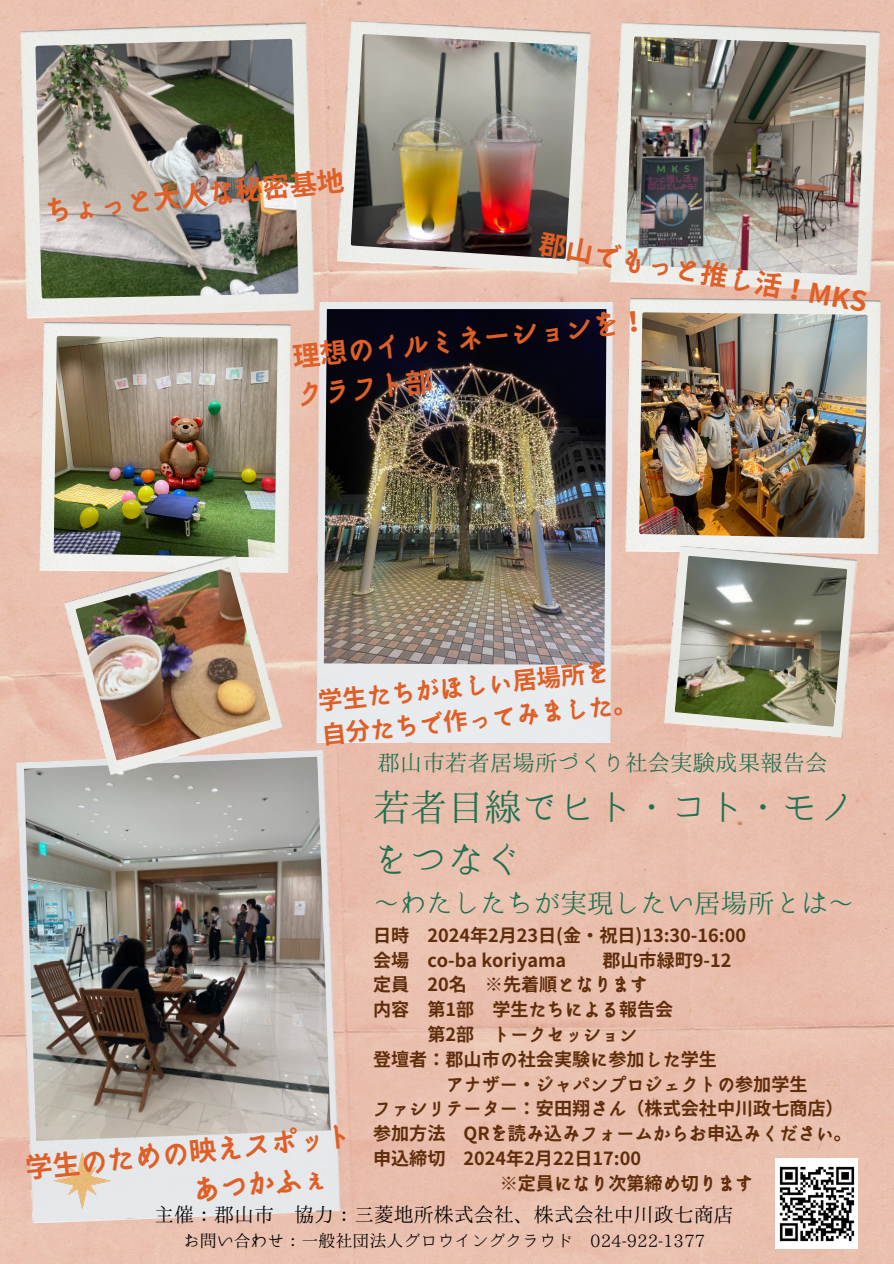
<style>
.page{position:relative;width:894px;height:1264px;background:#fff}
.page>*{position:absolute;margin:0;border:0;box-sizing:border-box;transform-origin:0 0}
.t1{font:37.2px/51.3px "Harenosora Mincho";color:#1d7151}
.t2{font:700 27.3px/38.4px "irohakaku C";color:#df5f26}
.t3{font:26.7px "Harenosora Mincho";color:#1d7151}
.t4{font:700 24.45px/33.8px "irohakaku C";color:#df5f26}
.t5{font:22.5px "Harenosora Mincho";color:#1d7151}
.t6{font:19.95px "Harenosora Mincho";color:#000}
.t7{font:700 18.15px/24.8px "irohakaku C";color:#5f2d0a}
.t8{font:16.95px "Harenosora Mincho";color:#000}
</style>
<div class="page">
<div style="left:0;top:0;width:893px;height:1263px;background:#eabfae"></div>
<img style="left:15px;top:20px;width:303px;height:303px">
<img style="left:35px;top:39px;width:263px;height:259px">
<img style="left:609px;top:22px;width:271px;height:270px">
<img style="left:624px;top:36px;width:241px;height:239px">
<img style="left:336px;top:20px;width:255px;height:255px">
<img style="left:350px;top:34px;width:227px;height:225px">
<img style="left:40px;top:323px;width:250px;height:250px">
<img style="left:54px;top:336px;width:223px;height:221px">
<img style="left:625px;top:299px;width:255px;height:255px">
<img style="left:639px;top:312px;width:228px;height:226px">
<div style="left:317px;top:303px;width:296px;height:439px;background:#e7ebee"></div>
<img style="left:324px;top:309px;width:282px;height:356px">
<img style="left:13px;top:749px;width:330px;height:474px">
<img style="left:24px;top:756px;width:306px;height:384px">
<svg style="left:54px;top:1152px;width:57px;height:57px;background:#e5dcce"></svg>
<img style="left:775px;top:1158px;width:82px;height:90px">
<img style="left:663px;top:545px;width:194px;height:194px">
<img style="left:674px;top:555px;width:173px;height:171px">
<img style="left:61px;top:553px;width:224px;height:224px">
<img style="left:76px;top:567px;width:194px;height:193px">
<p class="t2" style="left:42px;top:191px;width:303px;rotate:-6deg">ちょっと大人な秘密基地</p>
<p class="t2" style="left:542px;top:225px;width:334px;rotate:10deg">郡山でもっと推し活！MKS</p>
<h2 class="t2" style="left:290px;top:338px;width:357px;line-height:38px;rotate:-6deg">理想のイルミネーションを！クラフト部</h2>
<h4 class="t4" style="left:316px;top:684px;width:318px;rotate:-6deg">学生たちがほしい居場所を自分たちで作ってみました。</h4>
<p class="t5" style="left:377px;top:750px;width:451px">郡山市若者居場所づくり社会実験成果報告会</p>
<h6 class="t2" style="left:187px;top:1132px;width:166px;text-indent:-164px;rotate:-6deg">学生のための映えスポットあつかふぇ</h6>
<p class="t1" style="left:373px;top:781px;width:484px">若者目線でヒト・コト・モノをつなぐ</p>
<p class="t3" style="left:373px;top:889px;width:477px">～わたしたちが実現したい居場所とは～</p>
<p class="t7" style="left:373px;top:922px;width:374px">日時 2024年2月23日(金・祝日)13:30-16:00会場 co-ba koriyama</p>
<p class="t7" style="left:602px;top:947px;width:131px">郡山市緑町9-12</p>
<p class="t7" style="left:373px;top:972px;width:276px">定員 20名 ※先着順となります</p>
<p class="t7" style="left:373px;top:997px;width:302px">内容 第1部 学生たちによる報告会</p>
<p class="t7" style="left:427px;top:1021px;width:211px">第2部 トークセッション</p>
<p class="t7" style="left:373px;top:1046px;width:345px">登壇者：郡山市の社会実験に参加した学生</p>
<p class="t7" style="left:445px;top:1071px;width:363px">アナザー・ジャパンプロジェクトの参加学生</p>
<p class="t7" style="left:373px;top:1096px;width:472px">ファシリテーター：安田翔さん（株式会社中川政七商店）</p>
<p class="t7" style="left:373px;top:1120px;width:480px">参加方法 QRを読み込みフォームからお申込みください。</p>
<p class="t7" style="left:373px;top:1145px;width:269px">申込締切 2024年2月22日17:00</p>
<p class="t7" style="left:499px;top:1170px;width:255px">※定員になり次第締め切ります</p>
<h5 class="t6" style="left:154px;top:1204px;width:581px">主催：郡山市 協力：三菱地所株式会社、株式会社中川政七商店</h5>
<p class="t8" style="left:183px;top:1231px;width:523px">お問い合わせ：一般社団法人グロウイングクラウド 024-922-1377</p>
</div>
